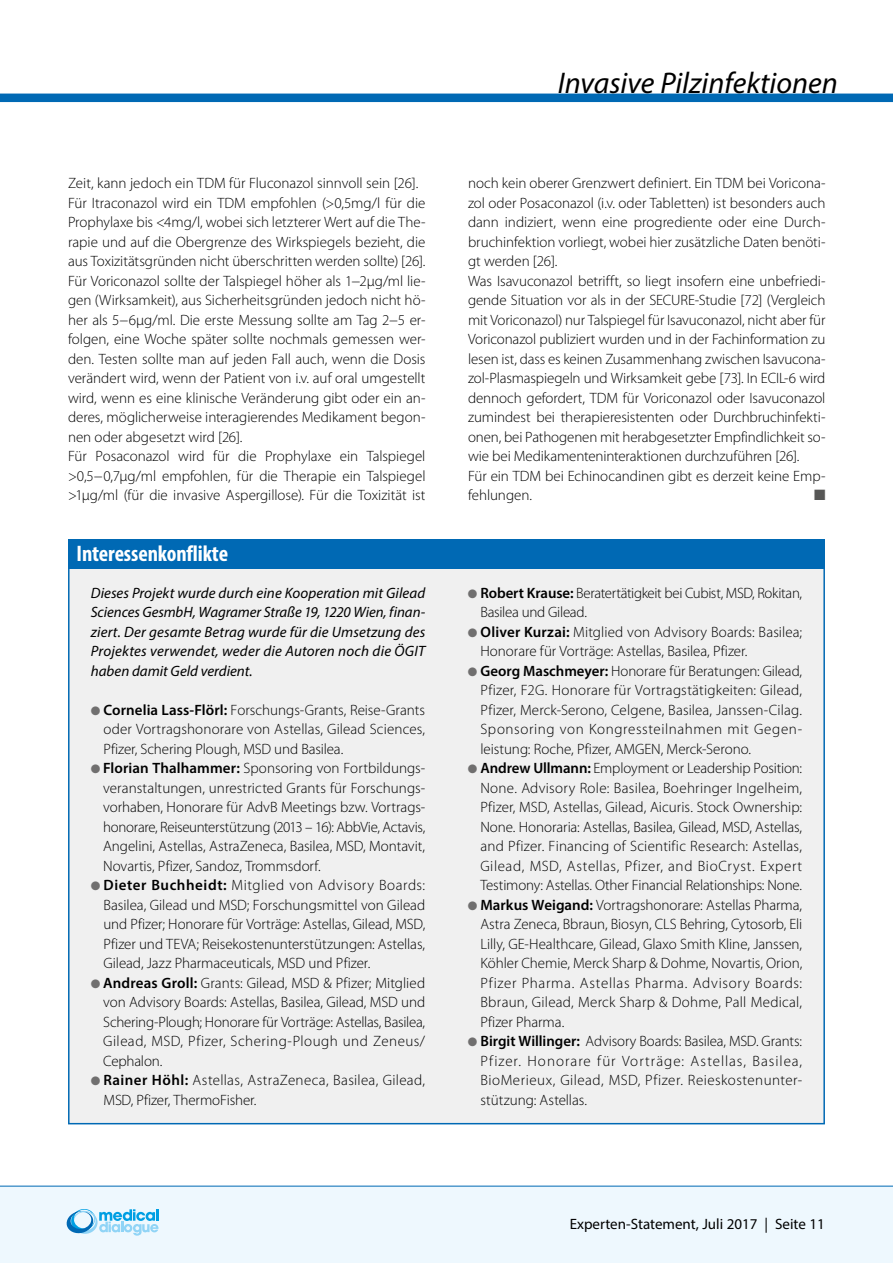
<style>
.page{position:relative;width:893px;height:1263px;background:#fff}
.page>*{position:absolute;margin:0;border:0;box-sizing:border-box;transform-origin:0 0}
.t1{font:italic 30px "Myriad Pro";color:#000}
.t2{font:700 condensed 22.5px "Myriad Pro";letter-spacing:-.005em;color:#fff}
.t3{font:300 15px/19.5px "Myriad Pro";letter-spacing:-.005em;color:#000;text-align:justify}
.t4{font:italic 15px/19.5px "Myriad Pro";letter-spacing:.01em;color:#000;text-align:justify}
.t5{font:300 15px/19.5px "Myriad Pro";letter-spacing:.015em;color:#000}
.t6{font:15px "Myriad Pro";color:#000}
.t7{font:15px "Zapf Dingbats ITC";color:#575756}
.s1{color:#706f6f}
.s2{font-weight:600}
</style>
<div class="page">
<div style="left:0;top:1186px;width:893px;height:77px;background:#eef8fe"></div>
<svg style="left:66px;top:1209px;width:93px;height:26px"></svg>
<hr style="left:0;top:1186px;width:893px;height:1px;background:#0069b4">
<div style="left:0;top:94px;width:893px;height:8px;background:#0069b4"></div>
<div style="left:69px;top:560px;width:755px;height:564px;background:#f0f0f0"></div>
<div style="left:68px;top:539px;width:757px;height:30px;background:#0069b4"></div>
<h1 class="t1" style="left:558px;top:65px;width:281px">Invasive Pilzinfektionen</h1>
<p class="t3" style="left:68px;top:174px;width:359px;text-align:left">Zeit, kann jedoch ein TDM für Fluconazol sinnvoll sein [26].<br>Für Itraconazol wird ein TDM empfohlen (&gt;0,5mg/l für die Prophylaxe bis &lt;4mg/l, wobei sich letzterer Wert auf die The&shy;rapie und auf die Obergrenze des Wirkspiegels bezieht, die aus Toxizitätsgründen nicht überschritten werden sollte) [26].<br>Für Voriconazol sollte der Talspiegel höher als 1−2µg/ml lie&shy;gen (Wirksamkeit), aus Sicherheitsgründen jedoch nicht hö&shy;her als 5−6µg/ml. Die erste Messung sollte am Tag 2−5 er&shy;folgen, eine Woche später sollte nochmals gemessen wer&shy;den. Testen sollte man auf jeden Fall auch, wenn die Dosis verändert wird, wenn der Patient von i.v. auf oral umgestellt wird, wenn es eine klinische Veränderung gibt oder ein an&shy;deres, möglicherweise interagierendes Medikament begon&shy;nen oder abgesetzt wird [26].<br>Für Posaconazol wird für die Prophylaxe ein Talspiegel &gt;0,5−0,7µg/ml empfohlen, für die Therapie ein Talspiegel &gt;1µg/ml (für die invasive Aspergillose). Für die Toxizität ist</p>
<p class="t3" style="left:468px;top:174px;width:359px;text-align:left">noch kein oberer Grenzwert definiert. Ein TDM bei Voricona&shy;zol oder Posaconazol (i.v. oder Tabletten) ist besonders auch dann indiziert, wenn eine progrediente oder eine Durch&shy;bruchinfektion vorliegt, wobei hier zusätzliche Daten benöti&shy;gt werden [26].<br>Was Isavuconazol betrifft, so liegt insofern eine unbefriedi&shy;gende Situation vor als in der SECURE-Studie [72] (Vergleich mit Voriconazol) nur Talspiegel für Isavuconazol, nicht aber für Voriconazol publiziert wurden und in der Fachinformation zu lesen ist, dass es keinen Zusammenhang zwischen Isavucona&shy;zol-Plasmaspiegeln und Wirksamkeit gebe [73]. In ECIL-6 wird dennoch gefordert, TDM für Voriconazol oder Isavuconazol zumindest bei therapieresistenten oder Durchbruchinfekti&shy;onen, bei Pathogenen mit herabgesetzter Empfindlichkeit so&shy;wie bei Medikamenteninteraktionen durchzuführen [26].<br>Für ein TDM bei Echinocandinen gibt es derzeit keine Emp&shy;fehlungen.</p>
<p class="t7" style="left:814px;top:488px;width:13px">■</p>
<h2 class="t2" style="left:77px;top:539px;width:153px">Interessenkonflikte</h2>
<p class="t4" style="left:91px;top:583px;width:336px">Dieses Projekt wurde durch eine Kooperation mit Gilead Sciences GesmbH, Wagramer Straße 19, 1220 Wien, finan&shy;ziert. Der gesamte Betrag wurde für die Umsetzung des Projektes verwendet, weder die Autoren noch die ÖGIT haben damit Geld verdient.</p>
<p class="t3" style="left:104px;top:700px;width:323px;text-indent:-13px"><span class="s1">●</span> <span class="s2">Cornelia Lass-Flörl:</span> Forschungs-Grants, Reise-Grants oder Vortragshonorare von Astellas, Gilead Sciences, Pfizer, Schering Plough, MSD und Basilea.</p>
<p class="t3" style="left:103px;top:759px;width:324px;text-indent:-12px"><span class="s1">●</span> <span class="s2">Florian Thalhammer:</span> Sponsoring von Fortbildungs&shy;veranstaltungen, unrestricted Grants für Forschungs&shy;vorhaben, Honorare für AdvB Meetings bzw. Vortrags&shy;honorare, Reiseunterstützung (2013 – 16): AbbVie, Actavis, Angelini, Astellas, AstraZeneca, Basilea, MSD, Montavit, Novartis, Pfizer, Sandoz, Trommsdorf.</p>
<p class="t3" style="left:104px;top:876px;width:323px;text-indent:-13px"><span class="s1">●</span> <span class="s2">Dieter Buchheidt:</span> Mitglied von Advisory Boards:<br>Basilea, Gilead und MSD; Forschungsmittel von Gilead und Pfizer; Honorare für Vorträge: Astellas, Gilead, MSD, Pfizer und TEVA; Reisekostenunterstützungen: Astellas, Gilead, Jazz Pharmaceuticals, MSD und Pfizer.</p>
<p class="t3" style="left:103px;top:973px;width:324px;text-indent:-12px"><span class="s1">●</span> <span class="s2">Andreas Groll:</span> Grants: Gilead, MSD &amp; Pfizer; Mitglied von Advisory Boards: Astellas, Basilea, Gilead, MSD und Schering-Plough; Honorare für Vorträge: Astellas, Basilea, Gilead, MSD, Pfizer, Schering-Plough und Zeneus/ Cephalon.</p>
<p class="t5" style="left:104px;top:1071px;width:323px;text-indent:-13px"><span class="s1">●</span> <span class="s2">Rainer Höhl:</span> Astellas, AstraZeneca, Basilea, Gilead,<br>MSD, Pfizer, ThermoFisher.</p>
<p class="t3" style="left:480px;top:583px;width:323px;text-indent:-13px"><span class="s1">●</span> <span class="s2">Robert Krause:</span> Beratertätigkeit bei Cubist, MSD, Rokitan,<br>Basilea und Gilead.</p>
<p class="t3" style="left:480px;top:622px;width:323px;text-indent:-13px"><span class="s1">●</span> <span class="s2">Oliver Kurzai:</span> Mitglied von Advisory Boards: Basilea;<br>Honorare für Vorträge: Astellas, Basilea, Pfizer.</p>
<p class="t3" style="left:480px;top:661px;width:323px;text-indent:-13px"><span class="s1">●</span> <span class="s2">Georg Maschmeyer:</span> Honorare für Beratungen: Gilead, Pfizer, F2G. Honorare für Vortragstätigkeiten: Gilead, Pfizer, Merck-Serono, Celgene, Basilea, Janssen-Cilag.<br>Sponsoring von Kongressteilnahmen mit Gegen&shy;leistung: Roche, Pfizer, AMGEN, Merck-Serono.</p>
<p class="t3" style="left:480px;top:759px;width:323px;text-indent:-13px"><span class="s1">●</span> <span class="s2">Andrew Ullmann:</span> Employment or Leadership Position:<br>None. Advisory Role: Basilea, Boehringer Ingelheim, Pfizer, MSD, Astellas, Gilead, Aicuris. Stock Ownership:<br>None. Honoraria: Astellas, Basilea, Gilead, MSD, Astellas, and Pfizer. Financing of Scientific Research: Astellas, Gilead, MSD, Astellas, Pfizer, and BioCryst. Expert Testimony: Astellas. Other Financial Relationships: None.</p>
<p class="t3" style="left:480px;top:895px;width:323px;text-indent:-13px"><span class="s1">●</span> <span class="s2">Markus Weigand:</span> Vortragshonorare: Astellas Pharma, Astra Zeneca, Bbraun, Biosyn, CLS Behring, Cytosorb, Eli Lilly, GE-Healthcare, Gilead, Glaxo Smith Kline, Janssen, Köhler Chemie, Merck Sharp &amp; Dohme, Novartis, Orion, Pfizer Pharma. Astellas Pharma. Advisory Boards:<br>Bbraun, Gilead, Merck Sharp &amp; Dohme, Pall Medical, Pfizer Pharma.</p>
<p class="t3" style="left:480px;top:1032px;width:323px;text-indent:-13px"><span class="s1">●</span> <span class="s2">Birgit Willinger:</span> Advisory Boards: Basilea, MSD. Grants:<br>Pfizer. Honorare für Vorträge: Astellas, Basilea, BioMerieux, Gilead, MSD, Pfizer. Reieskostenunter&shy;stützung: Astellas.</p>
<p class="t6" style="left:570px;top:1214px;width:257px">Experten-Statement, Juli 2017 | Seite 11</p>
</div>
